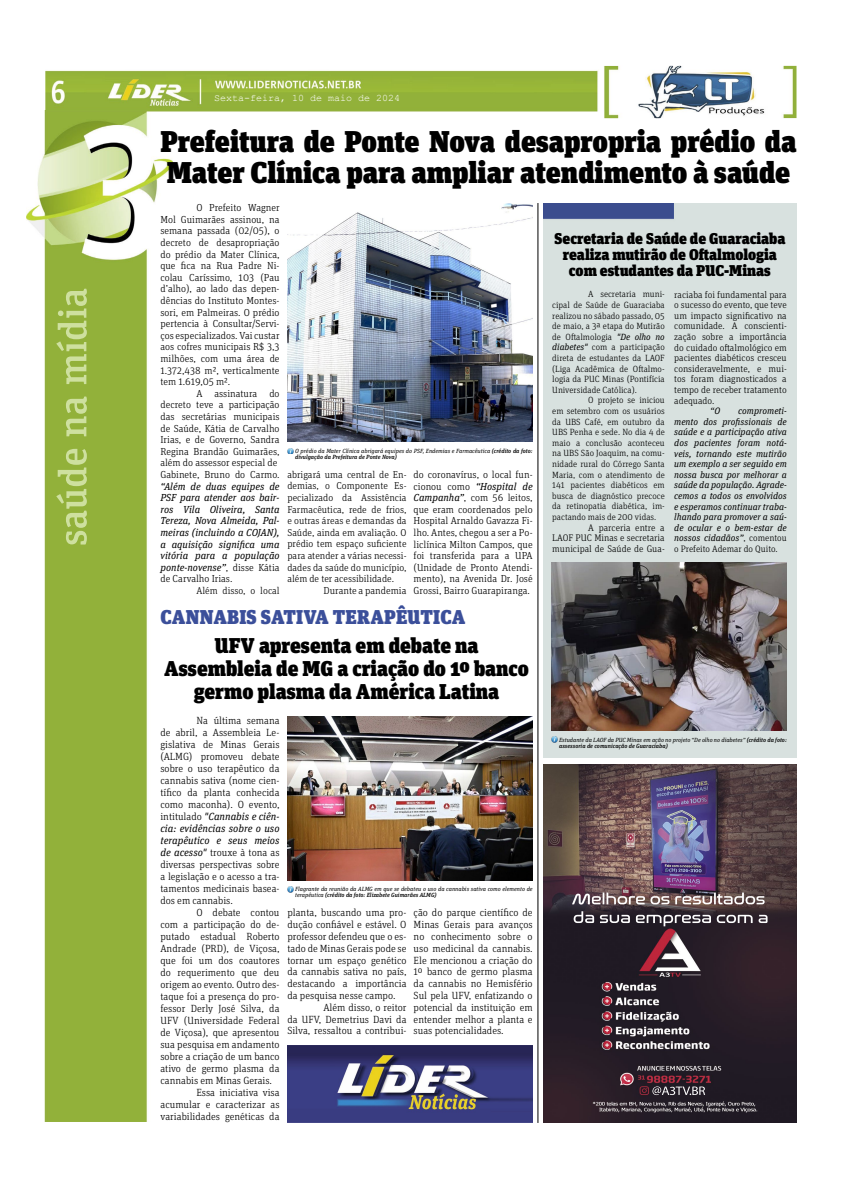
<style>
.page{position:relative;width:842px;height:1191px;background:#fff}
.page>*{position:absolute;margin:0;border:0;box-sizing:border-box;transform-origin:0 0}
.t1{font:900 30px/31px "Unit Slab Pro";color:#000}
.t2{font:900 21.4px/23px "Unit Slab Pro";color:#000;text-align:center}
.t3{font:900 20px "Unit Slab Pro";letter-spacing:.01em;color:#3b4f9a}
.t4{font:900 15.6px/16px "Unit Slab Pro";color:#000;text-align:center}
.t5{font:300 10.4px/11.8px "Unit Slab Pro";color:#000;text-align:justify}
.t6{font:300 10.2px/11.6px "Unit Slab Pro";color:#000;text-align:justify}
.t7{font:italic 10.2px/11.6px "Unit Slab Pro";color:#000;text-align:justify}
.t8{font:300 10px/11.6px "Unit Slab Pro";color:#000;text-align:justify}
.t9{font:10px "Courier New";color:#fff}
.t10{font:300 9.6px/10.6px "Unit Slab Pro";color:#000;text-align:justify}
.t11{font:italic 9.3px/10.6px "Unit Slab Pro";color:#000;text-align:justify}
.t12{font:300 9px "Unit Slab Pro";color:#000}
.t13{font:italic 6px/6px "Unit Slab Pro";color:#000}
.s1{font-weight:300;font-style:normal}
.s2{font-weight:500}
.s3{font-weight:400;font-style:italic}
</style>
<div class="page">
<img style="left:27px;top:111px;width:146px;height:1010px">
<img style="left:45px;top:66px;width:751px;height:52px">
<svg style="left:56px;top:449px;width:31px;height:95px;background:#a7c15e"></svg>
<svg style="left:66px;top:396px;width:21px;height:40px"></svg>
<svg style="left:56px;top:288px;width:31px;height:96px;background:#a7c15e"></svg>
<hr style="left:537px;top:203px;width:1px;height:920px;background:#000">
<svg style="left:288px;top:448px;width:6px;height:6px"></svg>
<svg style="left:288px;top:886px;width:6px;height:6px"></svg>
<img style="left:287px;top:203px;width:246px;height:238px">
<img style="left:287px;top:716px;width:246px;height:164px">
<div style="left:543px;top:203px;width:254px;height:554px;background:#d8e1df"></div>
<img style="left:551px;top:563px;width:236px;height:167px">
<img style="left:543px;top:764px;width:254px;height:359px">
<svg style="left:551px;top:737px;width:7px;height:6px"></svg>
<img style="left:287px;top:1045px;width:246px;height:78px">
<p class="t9" style="left:214px;top:92px;width:188px">Sexta-feira, 10 de maio de 2024</p>
<h1 class="t1" style="left:160px;top:124px;width:638px">Prefeitura de Ponte Nova desapropria prédio da<br>Mater Clínica para ampliar atendimento à saúde</h1>
<p class="t6" style="left:160px;top:201px;width:121px;text-indent:36px">O Prefeito Wagner Mol Guimarães assinou, na semana passada (02/05), o decreto de desapropriação do prédio da Mater Clínica, que fica na Rua Padre Ni&shy;colau Caríssimo, 103 (Pau d’alho), ao lado das depen&shy;dências do Instituto Montes&shy;sori, em Palmeiras. O prédio pertencia à Consultar/Servi&shy;ços especializados. Vai custar aos cofres municipais R$ 3,3 milhões, com uma área de 1.372,438 m², verticalmente tem 1.619,05 m².</p>
<p class="t6" style="left:160px;top:387px;width:121px;text-align:left;text-indent:36px">A assinatura do decreto teve a participação das secretárias municipais de Saúde, Kátia de Carvalho<br>Irias, e de Governo, Sandra<br>Regina Brandão Guimarães, além do assessor especial de<br>Gabinete, Bruno do Carmo.</p>
<p class="t7" style="left:160px;top:480px;width:121px">“Além de duas equipes de PSF para atender aos bair&shy;ros Vila Oliveira, Santa Tereza, Nova Almeida, Pal&shy;meiras (incluindo a COJAN), a aquisição significa uma vitória para a população ponte-novense”<span class="s1">, disse Kátia de Carvalho Irias.</span></p>
<p class="t8" style="left:196px;top:584px;width:85px">Além disso, o local</p>
<p class="t13" style="left:295px;top:447px;width:239px">O prédio da Mater Clínica abrigará equipes do PSF, Endemias e Farmacêutica <span class="s2">(crédito da foto: divulgação da Prefeitura de Ponte Nova)</span></p>
<p class="t6" style="left:414px;top:468px;width:121px">do coronavírus, o local fun&shy;cionou como <span class="s3">“Hospital de Campanha”</span>, com 56 leitos, que eram coordenados pelo Hospital Arnaldo Gavazza Fi&shy;lho. Antes, chegou a ser a Po&shy;liclínica Milton Campos, que foi transferida para a UPA (Unidade de Pronto Atendi&shy;mento), na Avenida Dr. José Grossi, Bairro Guarapiranga.</p>
<p class="t8" style="left:287px;top:468px;width:121px">abrigará uma central de En&shy;demias, o Componente Es&shy;pecializado da Assistência Farmacêutica, rede de frios, e outras áreas e demandas da Saúde, ainda em avaliação. O prédio tem espaço suficiente para atender a várias necessi&shy;dades da saúde do município, além de ter acessibilidade.</p>
<p class="t6" style="left:323px;top:584px;width:85px">Durante a pandemia</p>
<h3 class="t3" style="left:161px;top:601px;width:306px">CANNABIS SATIVA TERAPÊUTICA</h3>
<h2 class="t2" style="left:164px;top:632px;width:366px">UFV apresenta em debate na<br>Assembleia de MG a criação do 1º banco germo plasma da América Latina</h2>
<p class="t5" style="left:160px;top:714px;width:121px;text-indent:36px">Na última semana de abril, a Assembleia Le&shy;gislativa de Minas Gerais (ALMG) promoveu debate sobre o uso terapêutico da cannabis sativa (nome cien&shy;tífico da planta conhecida como maconha). O evento, intitulado <span class="s3">"Cannabis e ciên&shy;cia: evidências sobre o uso terapêutico e seus meios de acesso"</span> trouxe à tona as diversas perspectivas sobre a legislação e o acesso a tra&shy;tamentos medicinais basea&shy;dos em cannabis.</p>
<p class="t5" style="left:196px;top:906px;width:85px">O debate contou</p>
<p class="t5" style="left:160px;top:918px;width:121px">com a participação do de-</p>
<p class="t5" style="left:160px;top:930px;width:121px">putado estadual Roberto</p>
<p class="t5" style="left:160px;top:942px;width:121px">Andrade (PRD), de Viçosa,</p>
<p class="t5" style="left:160px;top:954px;width:121px">que foi um dos coautores</p>
<p class="t5" style="left:160px;top:966px;width:121px">do requerimento que deu</p>
<p class="t5" style="left:160px;top:978px;width:121px">origem ao evento. Outro des-</p>
<p class="t5" style="left:160px;top:990px;width:121px">taque foi a presença do pro-</p>
<p class="t5" style="left:160px;top:1002px;width:121px">fessor Derly José Silva, da</p>
<p class="t5" style="left:160px;top:1014px;width:121px">UFV (Universidade Federal</p>
<p class="t5" style="left:160px;top:1026px;width:121px">de Viçosa), que apresentou</p>
<p class="t5" style="left:160px;top:1038px;width:121px">sua pesquisa em andamento</p>
<p class="t5" style="left:160px;top:1050px;width:121px">sobre a criação de um banco</p>
<p class="t5" style="left:160px;top:1062px;width:121px">ativo de germo plasma da</p>
<p class="t5" style="left:160px;top:1074px;width:113px">cannabis em Minas Gerais.</p>
<p class="t5" style="left:196px;top:1086px;width:85px">Essa iniciativa visa</p>
<p class="t5" style="left:160px;top:1098px;width:121px">acumular e caracterizar as</p>
<p class="t5" style="left:160px;top:1110px;width:121px">variabilidades genéticas da</p>
<p class="t13" style="left:295px;top:886px;width:239px">Flagrante da reunião da ALMG em que se debateu o uso da cannabis sativa como elemento de terapêutica <span class="s2">(crédito da foto: Elizabete Guimarães ALMG)</span></p>
<p class="t5" style="left:414px;top:906px;width:121px">ção do parque científico de Minas Gerais para avanços no conhecimento sobre o uso medicinal da cannabis.<br>Ele mencionou a criação do 1º banco de germo plasma da cannabis no Hemisfério Sul pela UFV, enfatizando o potencial da instituição em entender melhor a planta e suas potencialidades.</p>
<p class="t5" style="left:287px;top:906px;width:121px">planta, buscando uma pro&shy;dução confiável e estável. O professor defendeu que o es&shy;tado de Minas Gerais pode se tornar um espaço genético da cannabis sativa no país, destacando a importância da pesquisa nesse campo.</p>
<p class="t5" style="left:287px;top:1001px;width:121px;text-indent:36px">Além disso, o reitor da UFV, Demetrius Davi da Silva, ressaltou a contribui-</p>
<h3 class="t4" style="left:554px;top:230px;width:233px">Secretaria de Saúde de Guaraciaba realiza mutirão de Oftalmologia com estudantes da PUC-Minas</h3>
<p class="t12" style="left:588px;top:288px;width:78px">A secretaria muni-</p>
<p class="t12" style="left:552px;top:299px;width:114px">cipal de Saúde de Guaraciaba</p>
<p class="t12" style="left:552px;top:310px;width:114px">realizou no sábado passado, 05</p>
<p class="t12" style="left:552px;top:320px;width:114px">de maio, a 3ª etapa do Mutirão</p>
<p class="t12" style="left:552px;top:331px;width:114px">de Oftalmologia <span class="s3">"De olho no</span></p>
<p class="t12" style="left:552px;top:341px;width:114px"><span class="s3">diabetes"</span> com a participação</p>
<p class="t12" style="left:552px;top:352px;width:114px">direta de estudantes da LAOF</p>
<p class="t12" style="left:552px;top:363px;width:114px">(Liga Acadêmica de Oftalmo-</p>
<p class="t12" style="left:552px;top:373px;width:114px">logia da PUC Minas (Pontifícia</p>
<p class="t12" style="left:552px;top:384px;width:86px">Universidade Católica).</p>
<p class="t12" style="left:588px;top:394px;width:78px">O projeto se iniciou</p>
<p class="t12" style="left:552px;top:405px;width:114px">em setembro com os usuários</p>
<p class="t12" style="left:552px;top:416px;width:114px">da UBS Café, em outubro da</p>
<p class="t12" style="left:552px;top:426px;width:114px">UBS Penha e sede. No dia 4 de</p>
<p class="t12" style="left:552px;top:437px;width:114px">maio a conclusão aconteceu</p>
<p class="t12" style="left:552px;top:447px;width:114px">na UBS São Joaquim, na comu-</p>
<p class="t12" style="left:552px;top:458px;width:114px">nidade rural do Córrego Santa</p>
<p class="t12" style="left:552px;top:469px;width:114px">Maria, com o atendimento de</p>
<p class="t12" style="left:552px;top:479px;width:114px">141 pacientes diabéticos em</p>
<p class="t12" style="left:552px;top:490px;width:114px">busca de diagnóstico precoce</p>
<p class="t12" style="left:552px;top:500px;width:114px">da retinopatia diabética, im-</p>
<p class="t12" style="left:552px;top:511px;width:106px">pactando mais de 200 vidas.</p>
<p class="t10" style="left:552px;top:522px;width:114px;text-indent:36px">A parceria entre a LAOF PUC Minas e secretaria municipal de Saúde de Gua-</p>
<p class="t10" style="left:674px;top:289px;width:114px">raciaba foi fundamental para o sucesso do evento, que teve um impacto significativo na comunidade. A conscienti&shy;zação sobre a importância do cuidado oftalmológico em pacientes diabéticos cresceu consideravelmente, e mui&shy;tos foram diagnosticados a tempo de receber tratamento adequado.</p>
<p class="t11" style="left:710px;top:405px;width:11px">“O</p>
<p class="t11" style="left:674px;top:405px;width:114px;text-indent:64px">comprometi&shy;mento dos profissionais de saúde e a participação ativa dos pacientes foram notá&shy;veis, tornando este mutirão um exemplo a ser seguido em nossa busca por melhorar a saúde da população. Agrade&shy;cemos a todos os envolvidos e esperamos continuar traba&shy;lhando para promover a saú&shy;de ocular e o bem-estar de nossos cidadãos”<span class="s1">, comentou o Prefeito Ademar do Quito.</span></p>
<p class="t13" style="left:559px;top:736px;width:229px">Estudante da LAOF da PUC Minas em ação no projeto “De olho no diabetes” <span class="s2">(crédito da foto: assessoria de comunicação de Guaraciaba)</span></p>
</div>
